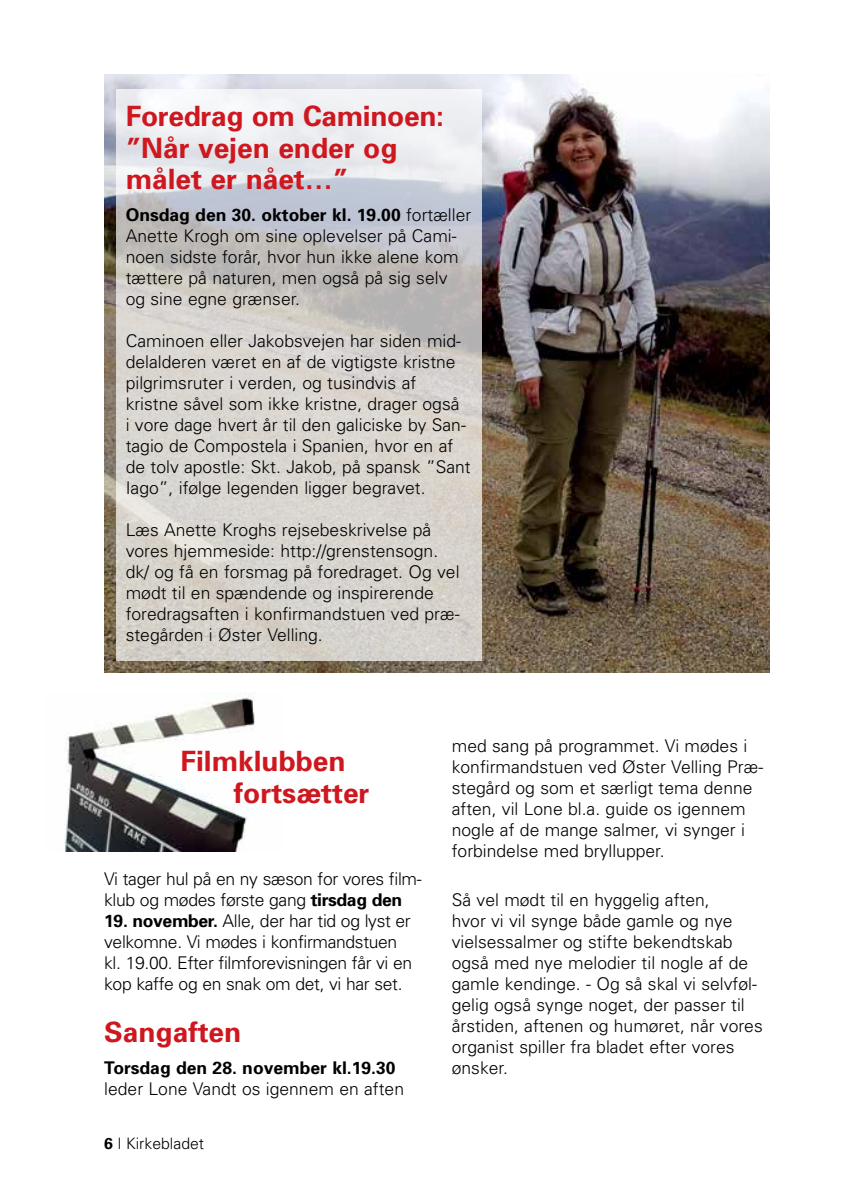
<style>
.page{position:relative;width:844px;height:1191px;background:#fff}
.page>*{position:absolute;margin:0;border:0;box-sizing:border-box;transform-origin:0 0}
.t1{font:700 28px/31.5px "Univers";color:#ce171e}
.t2{font:300 17.5px/21px "Univers";color:#000}
.t3{font:300 17.5px/21px "Univers";letter-spacing:-.02em;color:#000}
.t4{font:700 17.5px "Univers";color:#000}
.t5{font:300 15.75px "Univers";color:#000}
.s1{font-weight:700}
</style>
<div class="page">
<img style="left:64px;top:695px;width:191px;height:156px">
<img style="left:104px;top:74px;width:665px;height:598px">
<svg style="left:116px;top:89px;width:365px;height:572px;background:#d5d3d1"></svg>
<h1 class="t1" style="left:126px;top:100px;width:320px">Foredrag om Caminoen: ”Når vejen ender og målet er nået…”</h1>
<p class="t2" style="left:126px;top:204px;width:347px"><span class="s1">Onsdag den 30. oktober kl. 19.00</span> fortæller Anette Krogh om sine oplevelser på Cami&shy;noen sidste forår, hvor hun ikke alene kom tættere på naturen, men også på sig selv og sine egne grænser.</p>
<p class="t2" style="left:126px;top:330px;width:346px">Caminoen eller Jakobsvejen har siden mid&shy;delalderen været en af de vigtigste kristne pilgrimsruter i verden, og tusindvis af kristne såvel som ikke kristne, drager også<br>i vore dage hvert år til den galiciske by San&shy;tagio de Compostela i Spanien, hvor en af de tolv apostle: Skt. Jakob, på spansk ”Sant Iago”, ifølge legenden ligger begravet.</p>
<p class="t2" style="left:126px;top:519px;width:335px">Læs Anette Kroghs rejsebeskrivelse på vores hjemmeside: http://grenstensogn. dk/ og få en forsmag på foredraget. Og vel mødt til en spændende og inspirerende foredragsaften i konfirmandstuen ved præ&shy;stegården i Øster Velling.</p>
<h1 class="t1" style="left:234px;top:744px;width:137px;text-indent:-53px">Filmklubben fortsætter</h1>
<p class="t3" style="left:104px;top:867px;width:319px">Vi tager hul på en ny sæson for vores film&shy;klub og mødes første gang <span class="s1">tirsdag den</span></p>
<p class="t3" style="left:104px;top:909px;width:309px"><span class="s1">19. november.</span> Alle, der har tid og lyst er velkomne. Vi mødes i konfirmandstuen kl. 19.00. Efter filmforevisningen får vi en kop kaffe og en snak om det, vi har set.</p>
<h1 class="t1" style="left:104px;top:1015px;width:138px">Sangaften</h1>
<p class="t4" style="left:104px;top:1056px;width:293px">Torsdag den 28. november kl.19.30</p>
<p class="t2" style="left:104px;top:1077px;width:301px">leder Lone Vandt os igennem en aften</p>
<p class="t5" style="left:104px;top:1134px;width:101px"><span class="s1">6</span> | Kirkebladet</p>
<p class="t2" style="left:451px;top:735px;width:313px">med sang på programmet. Vi mødes i konfirmandstuen ved Øster Velling Præ&shy;stegård og som et særligt tema denne aften, vil Lone bl.a. guide os igennem nogle af de mange salmer, vi synger i forbindelse med bryllupper.</p>
<p class="t2" style="left:451px;top:889px;width:312px">Så vel mødt til en hyggelig aften,<br>hvor vi vil synge både gamle og nye vielsessalmer og stifte bekendtskab også med nye melodier til nogle af de gamle kendinge. - Og så skal vi selvføl&shy;gelig også synge noget, der passer til årstiden, aftenen og humøret, når vores organist spiller fra bladet efter vores ønsker.</p>
</div>
